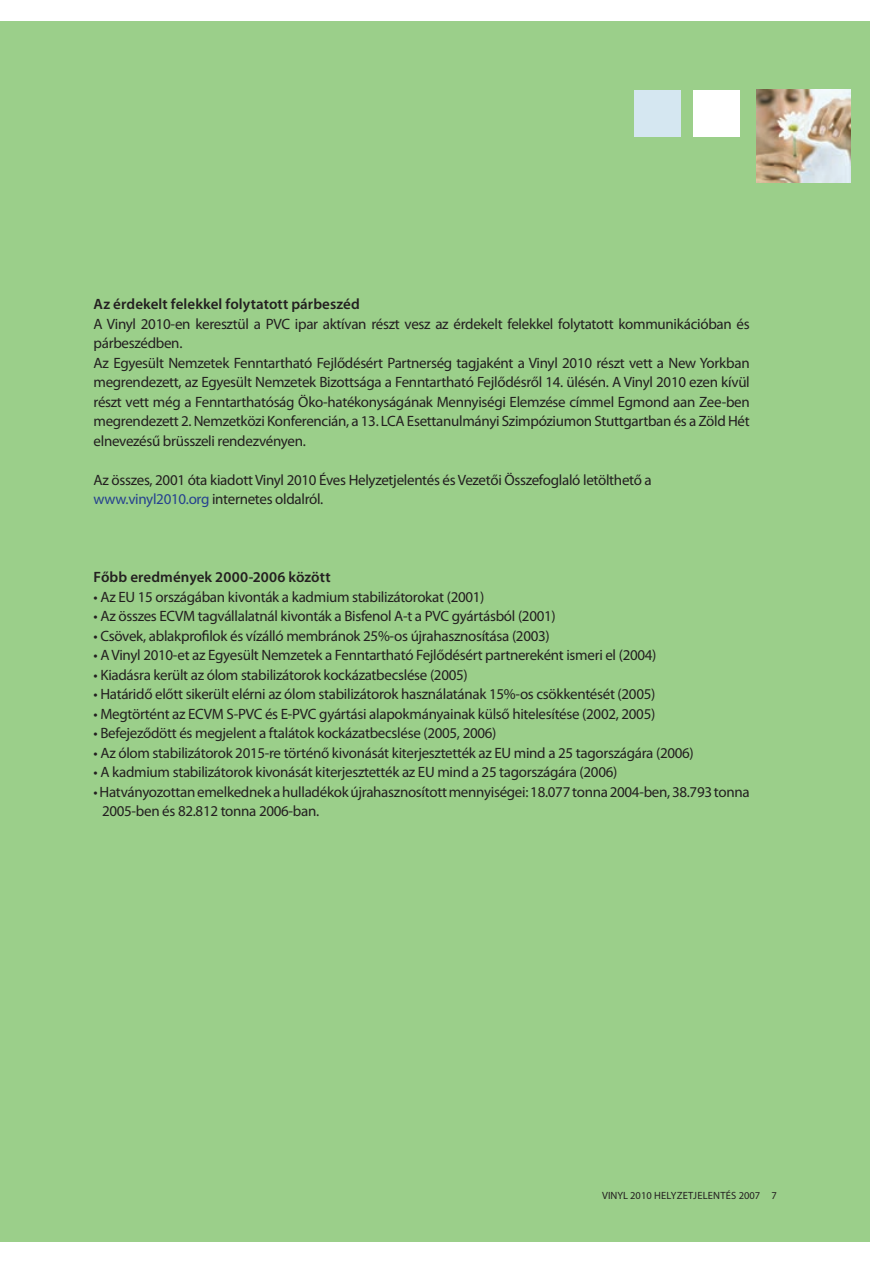
<style>
.page{position:relative;width:893px;height:1263px;background:#fff}
.page>*{position:absolute;margin:0;border:0;box-sizing:border-box;transform-origin:0 0}
.t1{font:15px/19.5px "Myriad Pro";letter-spacing:-.02em;color:#231f20}
.t2{font:600 15px "Myriad Pro";letter-spacing:.005em;color:#231f20}
.t3{font:10.5px "Myriad Pro";letter-spacing:.01em;color:#231f20}
.s1{color:#25408f}
</style>
<div class="page">
<div style="left:0;top:21px;width:870px;height:1221px;background:#9bcf8a"></div>
<div style="left:693px;top:90px;width:47px;height:47px;background:#fff"></div>
<div style="left:634px;top:90px;width:47px;height:47px;background:#d5e7f1"></div>
<img style="left:757px;top:89px;width:93px;height:94px">
<p class="t2" style="left:94px;top:295px;width:268px">Az érdekelt felekkel folytatott párbeszéd</p>
<p class="t1" style="left:94px;top:314px;width:658px">A Vinyl 2010-en keresztül a PVC ipar aktívan részt vesz az érdekelt felekkel folytatott kommunikációban és párbeszédben.<br>Az Egyesült Nemzetek Fenntartható Fejlődésért Partnerség tagjaként a Vinyl 2010 részt vett a New Yorkban megrendezett, az Egyesült Nemzetek Bizottsága a Fenntartható Fejlődésről 14. ülésén. A Vinyl 2010 ezen kívül részt vett még a Fenntarthatóság Öko-hatékonyságának Mennyiségi Elemzése címmel Egmond aan Zee-ben megrendezett 2. Nemzetközi Konferencián, a 13. LCA Esettanulmányi Szimpóziumon Stuttgartban és a Zöld Hét elnevezésű brüsszeli rendezvényen.</p>
<p class="t1" style="left:94px;top:470px;width:560px">Az összes, 2001 óta kiadott Vinyl 2010 Éves Helyzetjelentés és Vezetői Összefoglaló letölthető a <span class="s1">www.vinyl2010.org</span> internetes oldalról.</p>
<p class="t2" style="left:94px;top:568px;width:239px">Főbb eredmények 2000-2006 között</p>
<p class="t1" style="left:94px;top:587px;width:392px">• Az EU 15 országában kivonták a kadmium stabilizátorokat (2001)</p>
<p class="t1" style="left:94px;top:606px;width:464px">• Az összes ECVM tagvállalatnál kivonták a Bisfenol A-t a PVC gyártásból (2001)</p>
<p class="t1" style="left:94px;top:626px;width:458px">• Csövek, ablakprofilok és vízálló membránok 25%-os újrahasznosítása (2003)</p>
<p class="t1" style="left:94px;top:645px;width:564px">• A Vinyl 2010-et az Egyesült Nemzetek a Fenntartható Fejlődésért partnereként ismeri el (2004)</p>
<p class="t1" style="left:94px;top:665px;width:376px">• Kiadásra került az ólom stabilizátorok kockázatbecslése (2005)</p>
<p class="t1" style="left:94px;top:684px;width:563px">• Határidő előtt sikerült elérni az ólom stabilizátorok használatának 15%-os csökkentését (2005)</p>
<p class="t1" style="left:94px;top:704px;width:563px">• Megtörtént az ECVM S-PVC és E-PVC gyártási alapokmányainak külső hitelesítése (2002, 2005)</p>
<p class="t1" style="left:94px;top:723px;width:404px">• Befejeződött és megjelent a ftalátok kockázatbecslése (2005, 2006)</p>
<p class="t1" style="left:94px;top:743px;width:602px">• Az ólom stabilizátorok 2015-re történő kivonását kiterjesztették az EU mind a 25 tagországára (2006)</p>
<p class="t1" style="left:94px;top:762px;width:525px">• A kadmium stabilizátorok kivonását kiterjesztették az EU mind a 25 tagországára (2006)</p>
<p class="t1" style="left:102px;top:782px;width:649px;text-indent:-9px">• Hatványozottan emelkednek a hulladékok újrahasznosított mennyiségei: 18.077 tonna 2004-ben, 38.793 tonna<br>2005-ben és 82.812 tonna 2006-ban.</p>
<p class="t3" style="left:602px;top:1188px;width:176px">VINYL 2010 HELYZETJELENTÉS 2007 7</p>
</div>
